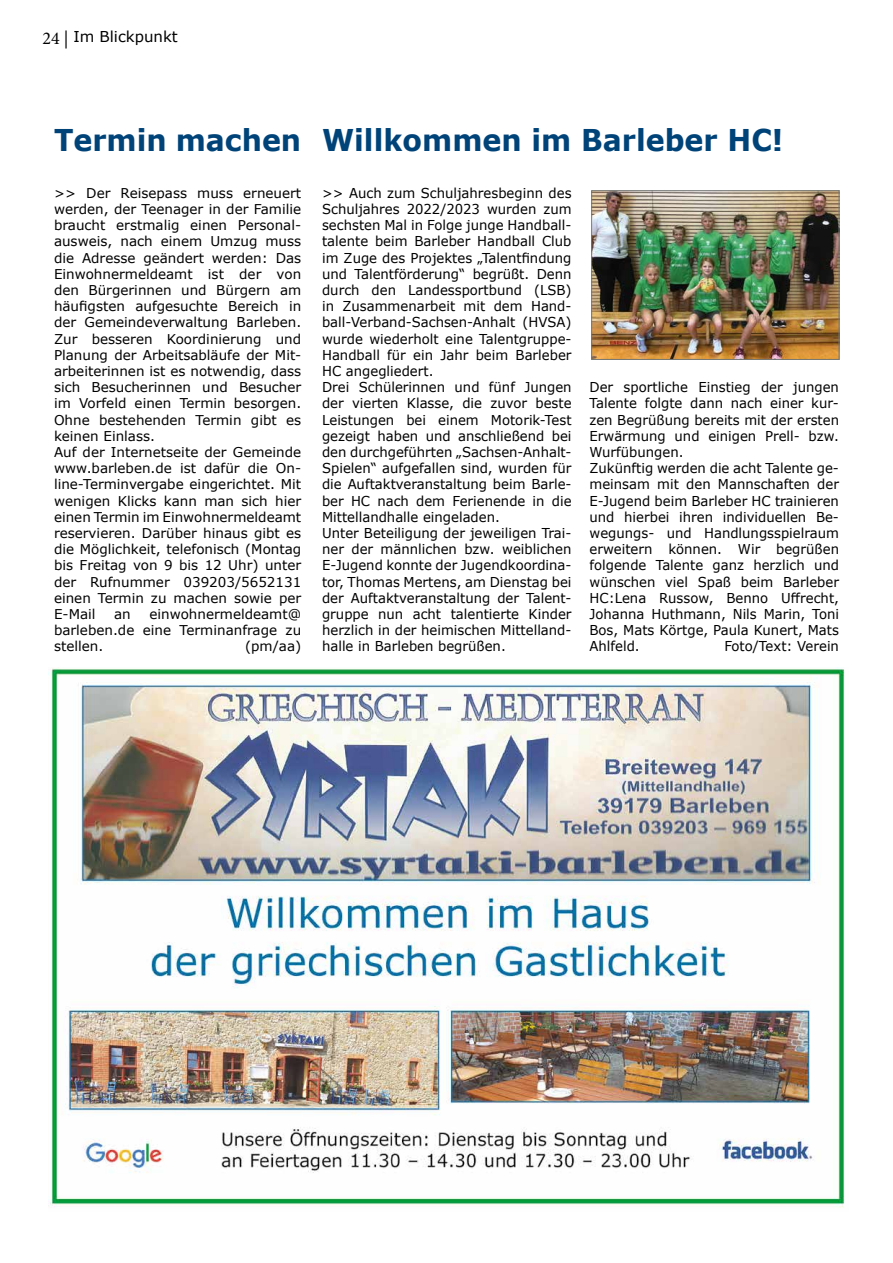
<style>
.page{position:relative;width:893px;height:1263px;background:#fff}
.page>*{position:absolute;margin:0;border:0;box-sizing:border-box;transform-origin:0 0}
.t1{font:700 30px "Verdana";color:#004379;scale:.95 1}
.t2{font:15px "Verdana";color:#000}
.t3{font:13.65px/16.2px "Verdana";color:#000}
.t4{font:13.5px/16.2px "Verdana";color:#000}
.s1{font-family:"Minion Pro";font-size:18px}
</style>
<div class="page">
<img style="left:49px;top:668px;width:796px;height:540px">
<img style="left:593px;top:192px;width:244px;height:166px">
<div style="left:591px;top:190px;width:248px;height:170px;border:1px solid #727777"></div>
<p class="t2" style="left:43px;top:26px;width:137px"><span class="s1">24 |</span> Im Blickpunkt</p>
<h1 class="t1" style="left:54px;top:118px;width:262px">Termin machen</h1>
<p class="t4" style="left:54px;top:185px;width:249px">&gt;&gt; Der Reisepass muss erneuert werden, der Teenager in der Familie braucht erstmalig einen Personal&shy;ausweis, nach einem Umzug muss die Adresse geändert werden: Das<br>Einwohnermeldeamt ist der von den Bürgerinnen und Bürgern am häufigsten aufgesuchte Bereich in der Gemeindeverwaltung Barleben.<br>Zur besseren Koordinierung und<br>Planung der Arbeitsabläufe der Mit&shy;arbeiterinnen ist es notwendig, dass sich Besucherinnen und Besucher im Vorfeld einen Termin besorgen.<br>Ohne bestehenden Termin gibt es keinen Einlass.<br>Auf der Internetseite der Gemeinde www.barleben.de ist dafür die On&shy;line-Terminvergabe eingerichtet. Mit wenigen Klicks kann man sich hier einen Termin im Einwohnermeldeamt reservieren. Darüber hinaus gibt es die Möglichkeit, telefonisch (Montag bis Freitag von 9 bis 12 Uhr) unter der Rufnummer 039203/5652131 einen Termin zu machen sowie per<br>E-Mail</p>
<p class="t4" style="left:54px;top:606px;width:249px;text-align:justify;text-indent:95px">einwohnermeldeamt@ barleben.de eine Terminanfrage zu stellen.</p>
<p class="t4" style="left:114px;top:606px;width:18px">an</p>
<p class="t4" style="left:245px;top:638px;width:58px">(pm/aa)</p>
<h1 class="t1" style="left:322px;top:118px;width:487px">Willkommen im Barleber HC!</h1>
<p class="t3" style="left:322px;top:185px;width:251px">&gt;&gt; Auch zum Schuljahresbeginn des Schuljahres 2022/2023 wurden zum sechsten Mal in Folge junge Handball&shy;talente beim Barleber Handball Club im Zuge des Projektes „Talentfindung und Talentförderung“ begrüßt. Denn durch den Landessportbund (LSB) in Zusammenarbeit mit dem Hand&shy;ball-Verband-Sachsen-Anhalt (HVSA) wurde wiederholt eine Talentgruppe-Handball für ein Jahr beim Barleber HC angegliedert.<br>Drei Schülerinnen und fünf Jungen der vierten Klasse, die zuvor beste Leistungen bei einem Motorik-Test gezeigt haben und anschließend bei den durchgeführten „Sachsen-Anhalt-Spielen“ aufgefallen sind, wurden für die Auftaktveranstaltung beim Barle&shy;ber HC nach dem Ferienende in die Mittellandhalle eingeladen.<br>Unter Beteiligung der jeweiligen Trai&shy;ner der männlichen bzw. weiblichen E-Jugend konnte der Jugendkoordina&shy;tor, Thomas Mertens, am Dienstag bei der Auftaktveranstaltung der Talent&shy;gruppe nun acht talentierte Kinder herzlich in der heimischen Mittelland&shy;halle in Barleben begrüßen.</p>
<p class="t3" style="left:589px;top:379px;width:251px">Der sportliche Einstieg der jungen<br>Talente folgte dann nach einer kur&shy;zen Begrüßung bereits mit der ersten<br>Erwärmung und einigen Prell- bzw.<br>Wurfübungen.<br>Zukünftig werden die acht Talente ge&shy;meinsam mit den Mannschaften der<br>E-Jugend beim Barleber HC trainieren und hierbei ihren individuellen Be&shy;wegungs- und Handlungsspielraum erweitern können. Wir begrüßen folgende Talente ganz herzlich und wünschen viel Spaß beim Barleber<br>HC:Lena Russow, Benno Uffrecht,<br>Johanna Huthmann, Nils Marin, Toni<br>Bos, Mats Körtge, Paula Kunert, Mats<br>Ahlfeld.</p>
<p class="t3" style="left:724px;top:638px;width:116px">Foto/Text: Verein</p>
</div>
